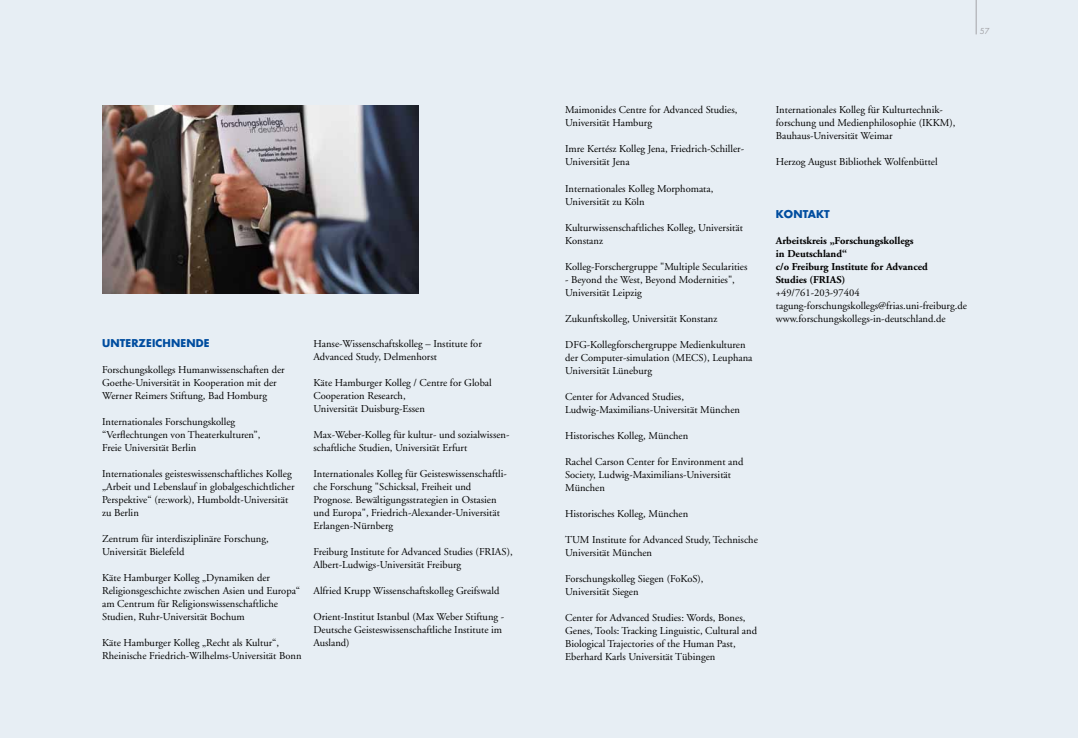
<style>
.page{position:relative;width:1078px;height:738px;background:#fff}
.page>*{position:absolute;margin:0;border:0;box-sizing:border-box;transform-origin:0 0}
.t1{font:10.5px/13px "Adobe Garamond LT";color:#000}
.t2{font:700 10.5px/13px "Adobe Garamond LT";color:#000}
.t3{font:700 10.5px "Futura LT";letter-spacing:.01em;color:#004d9f}
.t4{font:8px "Futura LT";color:#a3a3a7}
</style>
<div class="page">
<div style="left:539px;top:0;width:538px;height:737px;background:#e7eef4"></div>
<div style="left:0;top:0;width:539px;height:737px;background:#e7eef4"></div>
<img style="left:102px;top:106px;width:317px;height:187px">
<hr style="left:975px;top:0;width:1px;height:34px;background:#a3a3a7">
<p class="t3" style="left:102px;top:335px;width:108px">UNTERZEICHNENDE</p>
<p class="t1" style="left:102px;top:362px;width:184px">Forschungskollegs Humanwissenschaften der<br>Goethe-Universität in Kooperation mit der<br>Werner Reimers Stiftung, Bad Homburg</p>
<p class="t1" style="left:102px;top:414px;width:160px">Internationales Forschungskolleg “Verflechtungen von Theaterkulturen”,<br>Freie Universität Berlin</p>
<p class="t1" style="left:102px;top:466px;width:194px">Internationales geisteswissenschaftliches Kolleg „Arbeit und Lebenslauf in globalgeschichtlicher Perspektive“ (re:work), Humboldt-Universität zu Berlin</p>
<p class="t1" style="left:102px;top:531px;width:168px">Zentrum für interdisziplinäre Forschung,<br>Universität Bielefeld</p>
<p class="t1" style="left:102px;top:570px;width:199px">Käte Hamburger Kolleg „Dynamiken der Religionsgeschichte zwischen Asien und Europa“ am Centrum für Religionswissenschaftliche Studien, Ruhr-Universität Bochum</p>
<p class="t1" style="left:102px;top:635px;width:201px">Käte Hamburger Kolleg „Recht als Kultur“,<br>Rheinische Friedrich-Wilhelms-Universität Bonn</p>
<p class="t1" style="left:313px;top:336px;width:170px">Hanse-Wissenschaftskolleg – Institute for<br>Advanced Study, Delmenhorst</p>
<p class="t1" style="left:313px;top:375px;width:180px">Käte Hamburger Kolleg / Centre for Global<br>Cooperation Research,<br>Universität Duisburg-Essen</p>
<p class="t1" style="left:313px;top:427px;width:197px">Max-Weber-Kolleg für kultur- und sozialwissen&shy;schaftliche Studien, Universität Erfurt</p>
<p class="t1" style="left:313px;top:466px;width:195px">Internationales Kolleg für Geisteswissenschaftli&shy;che Forschung "Schicksal, Freiheit und Prognose. Bewältigungsstrategien in Ostasien und Europa", Friedrich-Alexander-Universität Erlangen-Nürnberg</p>
<p class="t1" style="left:313px;top:544px;width:201px">Freiburg Institute for Advanced Studies (FRIAS),<br>Albert-Ludwigs-Universität Freiburg</p>
<p class="t1" style="left:313px;top:583px;width:187px">Alfried Krupp Wissenschaftskolleg Greifswald</p>
<p class="t1" style="left:313px;top:609px;width:192px">Orient-Institut Istanbul (Max Weber Stiftung -<br>Deutsche Geisteswissenschaftliche Institute im<br>Ausland)</p>
<p class="t4" style="left:979px;top:26px;width:11px">57</p>
<p class="t1" style="left:565px;top:103px;width:174px">Maimonides Centre for Advanced Studies,<br>Universität Hamburg</p>
<p class="t1" style="left:565px;top:142px;width:180px">Imre Kertész Kolleg Jena, Friedrich-Schiller-<br>Universität Jena</p>
<p class="t1" style="left:565px;top:181px;width:150px">Internationales Kolleg Morphomata,<br>Universität zu Köln</p>
<p class="t1" style="left:565px;top:220px;width:179px">Kulturwissenschaftliches Kolleg, Universität<br>Konstanz</p>
<p class="t1" style="left:565px;top:259px;width:184px">Kolleg-Forschergruppe "Multiple Secularities</p>
<p class="t1" style="left:565px;top:272px;width:171px">- Beyond the West, Beyond Modernities",<br>Universität Leipzig</p>
<p class="t1" style="left:565px;top:311px;width:154px">Zukunftskolleg, Universität Konstanz</p>
<p class="t1" style="left:565px;top:337px;width:189px">DFG-Kollegforschergruppe Medienkulturen der Computer-simulation (MECS), Leuphana<br>Universität Lüneburg</p>
<p class="t1" style="left:565px;top:389px;width:176px">Center for Advanced Studies,<br>Ludwig-Maximilians-Universität München</p>
<p class="t1" style="left:565px;top:428px;width:125px">Historisches Kolleg, München</p>
<p class="t1" style="left:565px;top:454px;width:180px">Rachel Carson Center for Environment and<br>Society, Ludwig-Maximilians-Universität<br>München</p>
<p class="t1" style="left:565px;top:506px;width:125px">Historisches Kolleg, München</p>
<p class="t1" style="left:565px;top:532px;width:194px">TUM Institute for Advanced Study, Technische<br>Universität München</p>
<p class="t1" style="left:565px;top:571px;width:140px">Forschungskolleg Siegen (FoKoS),<br>Universität Siegen</p>
<p class="t1" style="left:565px;top:610px;width:193px">Center for Advanced Studies: Words, Bones, Genes, Tools: Tracking Linguistic, Cultural and Biological Trajectories of the Human Past, Eberhard Karls Universität Tübingen</p>
<p class="t1" style="left:775px;top:103px;width:181px">Internationales Kolleg für Kulturtechnik&shy;forschung und Medienphilosophie (IKKM),<br>Bauhaus-Universität Weimar</p>
<p class="t1" style="left:775px;top:155px;width:163px">Herzog August Bibliothek Wolfenbüttel</p>
<p class="t3" style="left:775px;top:206px;width:55px">KONTAKT</p>
<p class="t2" style="left:775px;top:233px;width:153px">Arbeitskreis „Forschungskollegs<br>in Deutschland“<br>c/o Freiburg Institute for Advanced<br>Studies (FRIA</p>
<p class="t2" style="left:836px;top:272px;width:10px">S)</p>
<p class="t1" style="left:775px;top:285px;width:192px">+49/761-203-97404 tagung-forschungskollegs@frias.uni-freiburg.de www.forschungskollegs-in-deutschland.de</p>
</div>
